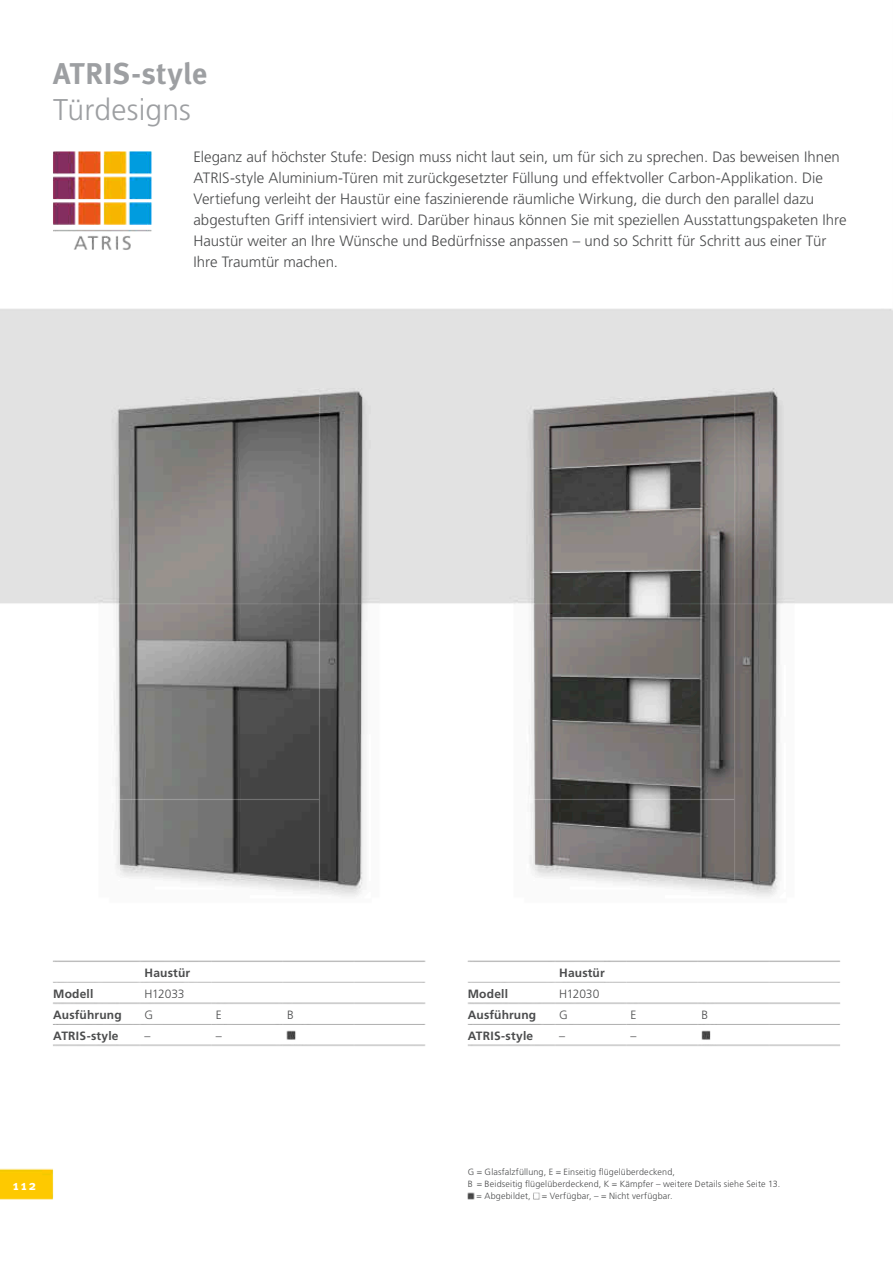
<style>
.page{position:relative;width:893px;height:1263px;background:#fff}
.page>*{position:absolute;margin:0;border:0;box-sizing:border-box;transform-origin:0 0}
.t1{font:700 30px "Meta Plus";letter-spacing:.005em;color:#9d9fa2}
.t2{font:300 30px "Frutiger";letter-spacing:.005em;color:#9d9fa2}
.t3{font:300 15px/21px "Frutiger";letter-spacing:-.005em;color:#4b4c4d}
.t4{font:700 13.5px "Meta Plus";color:#fff}
.t5{font:700 12px "Frutiger";letter-spacing:.015em;color:#4b4c4d}
.t6{font:300 12px "Frutiger";letter-spacing:-.01em;color:#4b4c4d}
.t7{font:300 9px "Frutiger";letter-spacing:.015em;color:#4b4c4d}
</style>
<div class="page">
<img style="left:0;top:151px;width:893px;height:1049px">
<h1 class="t1" style="left:53px;top:56px;width:156px">ATRIS-style</h1>
<h1 class="t2" style="left:53px;top:93px;width:139px">Türdesigns</h1>
<p class="t3" style="left:193px;top:147px;width:655px">Eleganz auf höchster Stufe: Design muss nicht laut sein, um für sich zu sprechen. Das beweisen Ihnen ATRIS-style Aluminium-Türen mit zurückgesetzter Füllung und effektvoller Carbon-Applikation. Die Vertiefung verleiht der Haustür eine faszinierende räumliche Wirkung, die durch den parallel dazu abgestuften Griff intensiviert wird. Darüber hinaus können Sie mit speziellen Ausstattungspaketen Ihre Haustür weiter an Ihre Wünsche und Bedürfnisse anpassen – und so Schritt für Schritt aus einer Tür Ihre Traumtür machen.</p>
<p class="t5" style="left:145px;top:965px;width:47px">Haustür</p>
<p class="t5" style="left:53px;top:986px;width:42px">Modell</p>
<p class="t6" style="left:145px;top:987px;width:41px">H12033</p>
<p class="t5" style="left:53px;top:1007px;width:70px">Ausführung</p>
<p class="t6" style="left:145px;top:1008px;width:10px">G</p>
<p class="t6" style="left:216px;top:1008px;width:7px">E</p>
<p class="t6" style="left:287px;top:1008px;width:8px">B</p>
<p class="t5" style="left:53px;top:1028px;width:67px">ATRIS-style</p>
<p class="t6" style="left:145px;top:1029px;width:7px">–</p>
<p class="t6" style="left:216px;top:1029px;width:7px">–</p>
<p class="t4" style="left:13px;top:1177px;width:25px">112</p>
<p class="t5" style="left:559px;top:965px;width:47px">Haustür</p>
<p class="t5" style="left:468px;top:986px;width:42px">Modell</p>
<p class="t6" style="left:559px;top:987px;width:42px">H12030</p>
<p class="t5" style="left:468px;top:1007px;width:70px">Ausführung</p>
<p class="t6" style="left:559px;top:1008px;width:10px">G</p>
<p class="t6" style="left:630px;top:1008px;width:7px">E</p>
<p class="t6" style="left:702px;top:1008px;width:8px">B</p>
<p class="t5" style="left:468px;top:1028px;width:67px">ATRIS-style</p>
<p class="t6" style="left:559px;top:1029px;width:7px">–</p>
<p class="t6" style="left:630px;top:1029px;width:7px">–</p>
<p class="t7" style="left:468px;top:1167px;width:209px">G = Glasfalzfüllung, E = Einseitig flügelüberdeckend,</p>
<p class="t7" style="left:468px;top:1179px;width:314px">B = Beidseitig flügelüberdeckend, K = Kämpfer – weitere Details siehe Seite 13.</p>
<p class="t7" style="left:476px;top:1191px;width:198px">= Abgebildet, = Verfügbar, – = Nicht verfügbar.</p>
</div>
